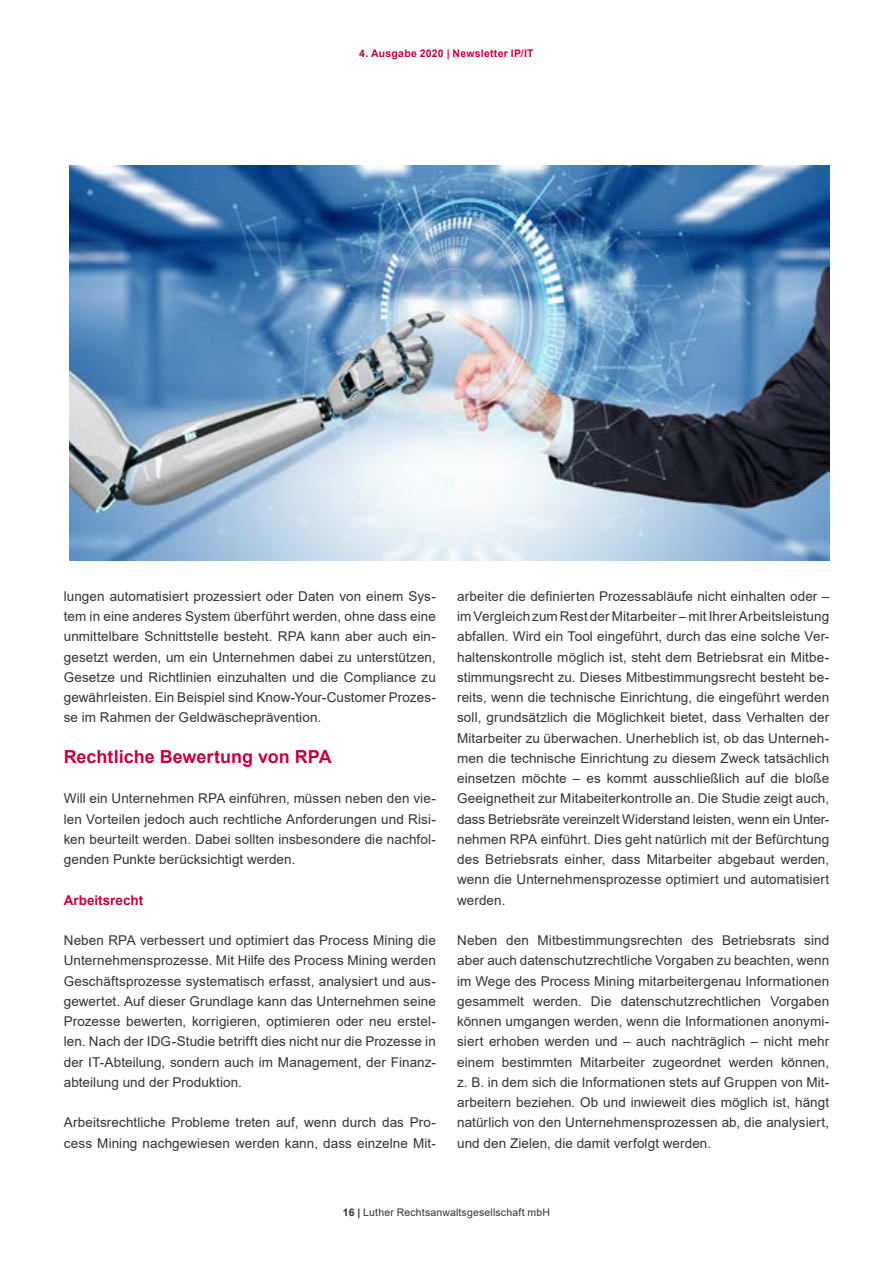
<style>
.page{position:relative;width:893px;height:1263px;background:#fff}
.page>*{position:absolute;margin:0;border:0;box-sizing:border-box;transform-origin:0 0}
.t1{font:700 18px "Arial";color:#c20344}
.t2{font:13.5px/20.2px "Arial";letter-spacing:.005em;color:#333332;text-align:justify}
.t3{font:700 13.5px "Arial";color:#c20344}
.t4{font:10.5px "Arial";letter-spacing:.015em;color:#333332}
.t5{font:700 10.5px "Arial";letter-spacing:.025em;color:#c20344}
.s1{font-weight:700}
</style>
<div class="page">
<img style="left:69px;top:166px;width:760px;height:394px">
<p class="t5" style="left:359px;top:46px;width:176px">4. Ausgabe 2020 | Newsletter IP/IT</p>
<p class="t2" style="left:64px;top:586px;width:374px">lungen automatisiert prozessiert oder Daten von einem Sys&shy;tem in eine anderes System überführt werden, ohne dass eine unmittelbare Schnittstelle besteht. RPA kann aber auch ein&shy;gesetzt werden, um ein Unternehmen dabei zu unterstützen, Gesetze und Richtlinien einzuhalten und die Compliance zu gewährleisten. Ein Beispiel sind Know-Your-Customer Prozes&shy;se im Rahmen der Geldwäscheprävention.</p>
<h1 class="t1" style="left:64px;top:744px;width:269px">Rechtliche Bewertung von RPA</h1>
<p class="t2" style="left:64px;top:788px;width:374px">Will ein Unternehmen RPA einführen, müssen neben den vie&shy;len Vorteilen jedoch auch rechtliche Anforderungen und Risi&shy;ken beurteilt werden. Dabei sollten insbesondere die nachfol&shy;genden Punkte berücksichtigt werden.</p>
<p class="t3" style="left:64px;top:890px;width:81px">Arbeitsrecht</p>
<p class="t2" style="left:64px;top:930px;width:374px">Neben RPA verbessert und optimiert das Process Mining die Unternehmensprozesse. Mit Hilfe des Process Mining werden Geschäftsprozesse systematisch erfasst, analysiert und aus&shy;gewertet. Auf dieser Grundlage kann das Unternehmen seine Prozesse bewerten, korrigieren, optimieren oder neu erstel&shy;len. Nach der IDG-Studie betrifft dies nicht nur die Prozesse in der IT-Abteilung, sondern auch im Management, der Finanz&shy;abteilung und der Produktion.</p>
<p class="t2" style="left:64px;top:1112px;width:374px">Arbeitsrechtliche Probleme treten auf, wenn durch das Pro&shy;cess Mining nachgewiesen werden kann, dass einzelne Mit-</p>
<p class="t2" style="left:457px;top:586px;width:374px">arbeiter die definierten Prozessabläufe nicht einhalten oder – im Vergleich zum Rest der Mitarbeiter – mit Ihrer Arbeitsleistung abfallen. Wird ein Tool eingeführt, durch das eine solche Ver&shy;haltenskontrolle möglich ist, steht dem Betriebsrat ein Mitbe&shy;stimmungsrecht zu. Dieses Mitbestimmungsrecht besteht be&shy;reits, wenn die technische Einrichtung, die eingeführt werden soll, grundsätzlich die Möglichkeit bietet, dass Verhalten der Mitarbeiter zu überwachen. Unerheblich ist, ob das Unterneh&shy;men die technische Einrichtung zu diesem Zweck tatsächlich einsetzen möchte – es kommt ausschließlich auf die bloße Geeignetheit zur Mitabeiterkontrolle an. Die Studie zeigt auch, dass Betriebsräte vereinzelt Widerstand leisten, wenn ein Unter&shy;nehmen RPA einführt. Dies geht natürlich mit der Befürchtung des Betriebsrats einher, dass Mitarbeiter abgebaut werden, wenn die Unternehmensprozesse optimiert und automatisiert werden.</p>
<p class="t2" style="left:457px;top:930px;width:374px">Neben den Mitbestimmungsrechten des Betriebsrats sind aber auch datenschutzrechtliche Vorgaben zu beachten, wenn im Wege des Process Mining mitarbeitergenau Informationen gesammelt werden. Die datenschutzrechtlichen Vorgaben können umgangen werden, wenn die Informationen anonymi&shy;siert erhoben werden und – auch nachträglich – nicht mehr einem bestimmten Mitarbeiter zugeordnet werden können, z. B. in dem sich die Informationen stets auf Gruppen von Mit&shy;arbeitern beziehen. Ob und inwieweit dies möglich ist, hängt natürlich von den Unternehmensprozessen ab, die analysiert, und den Zielen, die damit verfolgt werden.</p>
<p class="t4" style="left:343px;top:1205px;width:209px"><span class="s1">16 |</span> Luther Rechtsanwaltsgesellschaft mbH</p>
</div>
